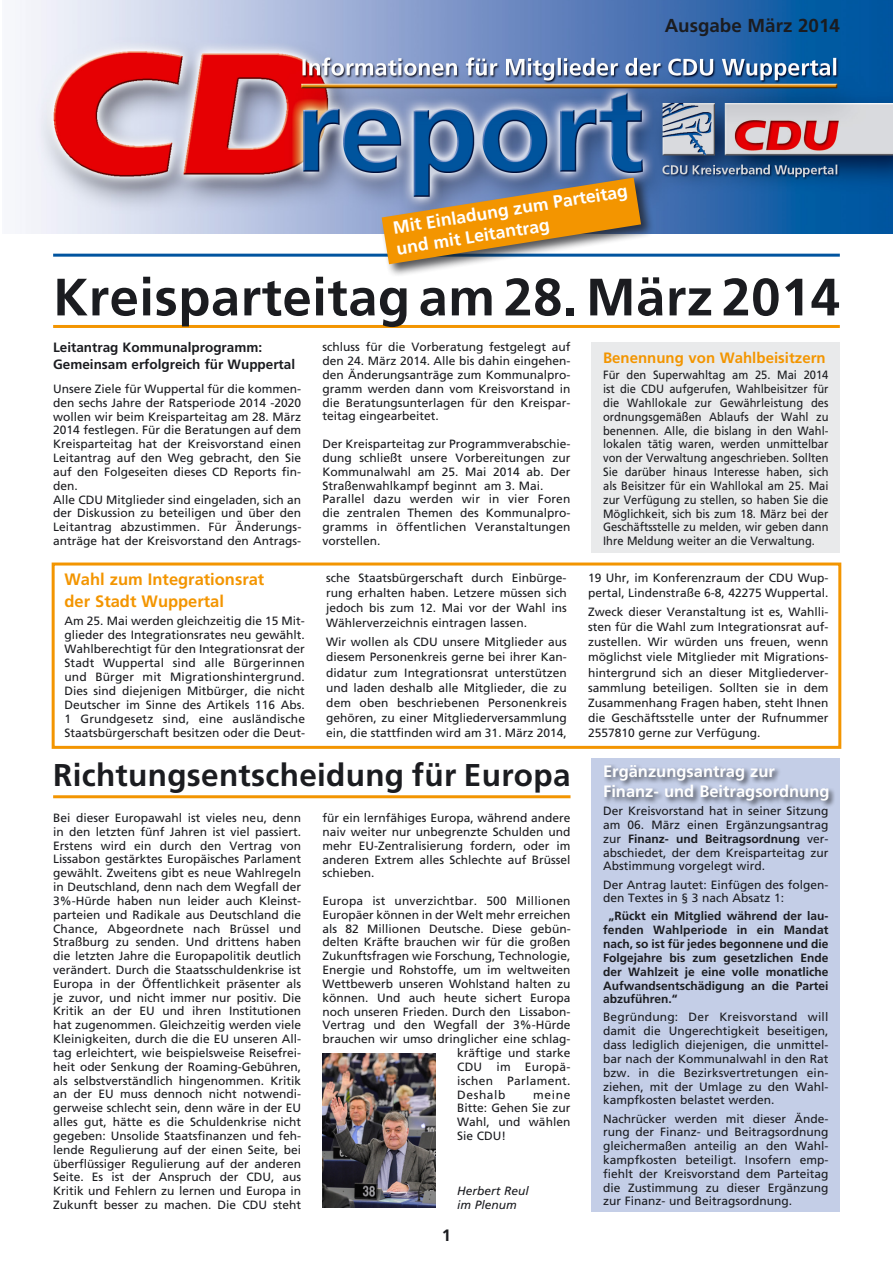
<style>
.page{position:relative;width:893px;height:1263px;background:#fff}
.page>*{position:absolute;margin:0;border:0;box-sizing:border-box;transform-origin:0 0}
.t1{font:700 52.5px "Frutiger";letter-spacing:.01em;color:#1b1c20}
.t2{font:700 31.5px "Frutiger";letter-spacing:.01em;color:#1b1c20}
.t3{font:700 18.75px "Frutiger";color:#1b1c20}
.t4{font:700 17.7px/21.1px "Frutiger";color:#fff}
.t5{font:700 16.5px/19.8px "Frutiger";color:#fff}
.t6{font:700 16.5px/21.1px "Frutiger";color:#f39500}
.t7{font:700 16.5px "Frutiger";color:#1b1c20}
.t8{font:700 15px "Frutiger";color:#f39500}
.t9{font:700 13.5px/16.2px "Frutiger";color:#1b1c20}
.t10{font:12px/13.8px "Frutiger";color:#1b1c20;text-align:justify}
.t11{font:12px/13.8px "Frutiger";color:#1b1c20;text-align:justify;scale:.93 1}
.t12{font:700 12px/13.8px "Frutiger";color:#1b1c20;text-align:justify}
.t13{font:12px "Frutiger";letter-spacing:.025em;color:#1b1c20}
.t14{font:italic 12px/13.8px "Frutiger";color:#1b1c20}
.t15{font:12px "Frutiger";letter-spacing:.055em;color:#1b1c20}
.s1{font-weight:700}
</style>
<div class="page">
<div style="left:592px;top:343px;width:248px;height:210px;background:#e9eaeb"></div>
<img style="left:20px;top:0;width:873px;height:234px">
<hr style="left:53px;top:254px;width:787px;height:3px;background:#00549f">
<hr style="left:53px;top:325px;width:787px;height:3px;background:#f39500">
<div style="left:592px;top:758px;width:248px;height:454px;background:#c4cee7"></div>
<div style="left:52px;top:562px;width:789px;height:187px;border:3px solid #f39500"></div>
<div style="left:603px;top:764px;width:233px;height:44px;background:#1b1c20;opacity:.75"></div>
<hr style="left:53px;top:795px;width:517px;height:3px;background:#f39500">
<div style="left:380px;top:176px;width:275px;height:102px;background:#1b1c20;opacity:.75"></div>
<svg style="left:382px;top:178px;width:259px;height:86px;background:#c39854"></svg>
<img style="left:323px;top:1053px;width:113px;height:155px">
<h3 class="t3" style="left:665px;top:14px;width:177px">Ausgabe März 2014</h3>
<h3 class="t4" style="left:392px;top:217px;width:239px;rotate:-9deg">Mit Einladung zum Parteitag und mit Leitantrag</h3>
<h1 class="t1" style="left:53px;top:266px;width:788px">Kreisparteitag am 28. März 2014</h1>
<p class="t9" style="left:53px;top:339px;width:243px">Leitantrag Kommunalprogramm:<br>Gemeinsam erfolgreich für Wuppertal</p>
<p class="t10" style="left:53px;top:382px;width:250px;text-align:left">Unsere Ziele für Wuppertal für die kommen&shy;den sechs Jahre der Ratsperiode 2014 -2020 wollen wir beim Kreisparteitag am 28. März 2014 festlegen. Für die Beratungen auf dem Kreisparteitag hat der Kreisvorstand einen Leitantrag auf den Weg gebracht, den Sie auf den Folgeseiten dieses CD Reports fin&shy;den.<br>Alle CDU Mitglieder sind eingeladen, sich an der Diskussion zu beteiligen und über den Leitantrag abzustimmen. Für Änderungs&shy;anträge hat der Kreisvorstand den Antrags-</p>
<p class="t10" style="left:322px;top:340px;width:250px">schluss für die Vorberatung festgelegt auf den 24. März 2014. Alle bis dahin eingehen&shy;den Änderungsanträge zum Kommunalpro&shy;gramm werden dann vom Kreisvorstand in die Beratungsunterlagen für den Kreispar&shy;teitag eingearbeitet.</p>
<p class="t10" style="left:322px;top:437px;width:250px;text-align:left">Der Kreisparteitag zur Programmverabschie&shy;dung schließt unsere Vorbereitungen zur Kommunalwahl am 25. Mai 2014 ab. Der Straßenwahlkampf beginnt am 3. Mai.<br>Parallel dazu werden wir in vier Foren die zentralen Themen des Kommunalpro&shy;gramms in öffentlichen Veranstaltungen vorstellen.</p>
<p class="t8" style="left:603px;top:349px;width:224px">Benennung von Wahlbeisitzern</p>
<p class="t11" style="left:603px;top:368px;width:244px">Für den Superwahltag am 25. Mai 2014 ist die CDU aufgerufen, Wahlbeisitzer für die Wahllokale zur Gewährleistung des ordnungsgemäßen Ablaufs der Wahl zu benennen. Alle, die bislang in den Wahl&shy;lokalen tätig waren, werden unmittelbar von der Verwaltung angeschrieben. Sollten Sie darüber hinaus Interesse haben, sich als Beisitzer für ein Wahllokal am 25. Mai zur Verfügung zu stellen, so haben Sie die Möglichkeit, sich bis zum 18. März bei der Geschäftsstelle zu melden, wir geben dann Ihre Meldung weiter an die Verwaltung.</p>
<h3 class="t6" style="left:64px;top:569px;width:201px">Wahl zum Integrationsrat der Stadt Wuppertal</h3>
<p class="t10" style="left:64px;top:613px;width:242px">Am 25. Mai werden gleichzeitig die 15 Mit&shy;glieder des Integrationsrates neu gewählt.<br>Wahlberechtigt für den Integrationsrat der Stadt Wuppertal sind alle Bürgerinnen und Bürger mit Migrationshintergrund.<br>Dies sind diejenigen Mitbürger, die nicht Deutscher im Sinne des Artikels 116 Abs.<br>1 Grundgesetz sind, eine ausländische Staatsbürgerschaft besitzen oder die Deut-</p>
<p class="t10" style="left:326px;top:570px;width:242px;line-height:15px">sche Staatsbürgerschaft durch Einbürge&shy;rung erhalten haben. Letzere müssen sich jedoch bis zum 12. Mai vor der Wahl ins Wählerverzeichnis eintragen lassen.</p>
<p class="t10" style="left:326px;top:635px;width:242px;line-height:15px">Wir wollen als CDU unsere Mitglieder aus diesem Personenkreis gerne bei ihrer Kan&shy;didatur zum Integrationsrat unterstützen und laden deshalb alle Mitglieder, die zu dem oben beschriebenen Personenkreis gehören, zu einer Mitgliederversammlung ein, die stattfinden wird am 31. März 2014,</p>
<h2 class="t2" style="left:53px;top:756px;width:519px">Richtungsentscheidung für Europa</h2>
<p class="t10" style="left:53px;top:811px;width:250px">Bei dieser Europawahl ist vieles neu, denn in den letzten fünf Jahren ist viel passiert.<br>Erstens wird ein durch den Vertrag von Lissabon gestärktes Europäisches Parlament gewählt. Zweitens gibt es neue Wahlregeln in Deutschland, denn nach dem Wegfall der 3%-Hürde haben nun leider auch Kleinst&shy;parteien und Radikale aus Deutschland die Chance, Abgeordnete nach Brüssel und Straßburg zu senden. Und drittens haben die letzten Jahre die Europapolitik deutlich verändert. Durch die Staatsschuldenkrise ist Europa in der Öffentlichkeit präsenter als je zuvor, und nicht immer nur positiv. Die Kritik an der EU und ihren Institutionen hat zugenommen. Gleichzeitig werden viele Kleinigkeiten, durch die die EU unseren All&shy;tag erleichtert, wie beispielsweise Reisefrei&shy;heit oder Senkung der Roaming-Gebühren, als selbstverständlich hingenommen. Kritik an der EU muss dennoch nicht notwendi&shy;gerweise schlecht sein, denn wäre in der EU alles gut, hätte es die Schuldenkrise nicht gegeben: Unsolide Staatsfinanzen und feh&shy;lende Regulierung auf der einen Seite, bei überflüssiger Regulierung auf der anderen Seite. Es ist der Anspruch der CDU, aus Kritik und Fehlern zu lernen und Europa in Zukunft besser zu machen. Die CDU steht</p>
<p class="t10" style="left:322px;top:811px;width:250px">für ein lernfähiges Europa, während andere naiv weiter nur unbegrenzte Schulden und mehr EU-Zentralisierung fordern, oder im anderen Extrem alles Schlechte auf Brüssel schieben.</p>
<p class="t10" style="left:322px;top:894px;width:250px">Europa ist unverzichtbar. 500 Millionen</p>
<p class="t10" style="left:322px;top:908px;width:250px">Europäer können in der Welt mehr erreichen</p>
<p class="t10" style="left:322px;top:921px;width:250px">als 82 Millionen Deutsche. Diese gebün-</p>
<p class="t10" style="left:322px;top:935px;width:250px">delten Kräfte brauchen wir für die großen</p>
<p class="t10" style="left:322px;top:949px;width:250px">Zukunftsfragen wie Forschung, Technologie,</p>
<p class="t10" style="left:322px;top:963px;width:250px">Energie und Rohstoffe, um im weltweiten</p>
<p class="t10" style="left:322px;top:977px;width:250px">Wettbewerb unseren Wohlstand halten zu</p>
<p class="t10" style="left:322px;top:990px;width:249px">können. Und auch heute sichert Europa</p>
<p class="t10" style="left:322px;top:1004px;width:250px">noch unseren Frieden. Durch den Lissabon-</p>
<p class="t10" style="left:322px;top:1018px;width:250px">Vertrag und den Wegfall der 3%-Hürde</p>
<p class="t10" style="left:322px;top:1032px;width:250px">brauchen wir umso dringlicher eine schlag-</p>
<p class="t10" style="left:457px;top:1046px;width:115px">kräftige und starke</p>
<p class="t13" style="left:457px;top:1060px;width:115px">CDU im Europä-</p>
<p class="t13" style="left:457px;top:1073px;width:115px">ischen Parlament.</p>
<p class="t15" style="left:457px;top:1087px;width:50px">Deshalb</p>
<p class="t10" style="left:457px;top:1087px;width:115px;text-indent:76px">meine Bitte: Gehen Sie zur Wahl, und wählen Sie CDU!</p>
<p class="t14" style="left:457px;top:1183px;width:73px">Herbert Reul im Plenum</p>
<h3 class="t7" style="left:442px;top:1225px;width:11px">1</h3>
<p class="t10" style="left:588px;top:570px;width:242px;line-height:15px">19 Uhr, im Konferenzraum der CDU Wup&shy;pertal, Lindenstraße 6-8, 42275 Wuppertal.</p>
<p class="t10" style="left:588px;top:604px;width:242px;line-height:15px">Zweck dieser Veranstaltung ist es, Wahlli&shy;sten für die Wahl zum Integrationsrat auf&shy;zustellen. Wir würden uns freuen, wenn möglichst viele Mitglieder mit Migrations&shy;hintergrund sich an dieser Mitgliederver&shy;sammlung beteiligen. Sollten sie in dem Zusammenhang Fragen haben, steht Ihnen die Geschäftsstelle unter der Rufnummer 2557810 gerne zur Verfügung.</p>
<h3 class="t5" style="left:603px;top:761px;width:228px">Ergänzungsantrag zur<br>Finanz- und Beitragsordnung</h3>
<p class="t10" style="left:603px;top:804px;width:227px">Der Kreisvorstand hat in seiner Sitzung am 06. März einen Ergänzungsantrag zur <span class="s1">Finanz- und Beitragsordnung</span> ver&shy;abschiedet, der dem Kreisparteitag zur Abstimmung vorgelegt wird.</p>
<p class="t10" style="left:603px;top:877px;width:227px">Der Antrag lautet: Einfügen des folgen&shy;den Textes in § 3 nach Absatz 1:</p>
<p class="t12" style="left:603px;top:909px;width:227px;text-indent:5px">„Rückt ein Mitglied während der lau&shy;fenden Wahlperiode in ein Mandat nach, so ist für jedes begonnene und die Folgejahre bis zum gesetzlichen Ende der Wahlzeit je eine volle monatliche Aufwandsentschädigung an die Partei abzuführen.“</p>
<p class="t10" style="left:603px;top:1010px;width:227px">Begründung: Der Kreisvorstand will damit die Ungerechtigkeit beseitigen, dass lediglich diejenigen, die unmittel&shy;bar nach der Kommunalwahl in den Rat bzw. in die Bezirksvertretungen ein&shy;ziehen, mit der Umlage zu den Wahl&shy;kampfkosten belastet werden.</p>
<p class="t10" style="left:603px;top:1111px;width:227px">Nachrücker werden mit dieser Ände&shy;rung der Finanz- und Beitragsordnung gleichermaßen anteilig an den Wahl&shy;kampfkosten beteiligt. Insofern emp&shy;fiehlt der Kreisvorstand dem Parteitag die Zustimmung zu dieser Ergänzung zur Finanz- und Beitragsordnung.</p>
</div>
